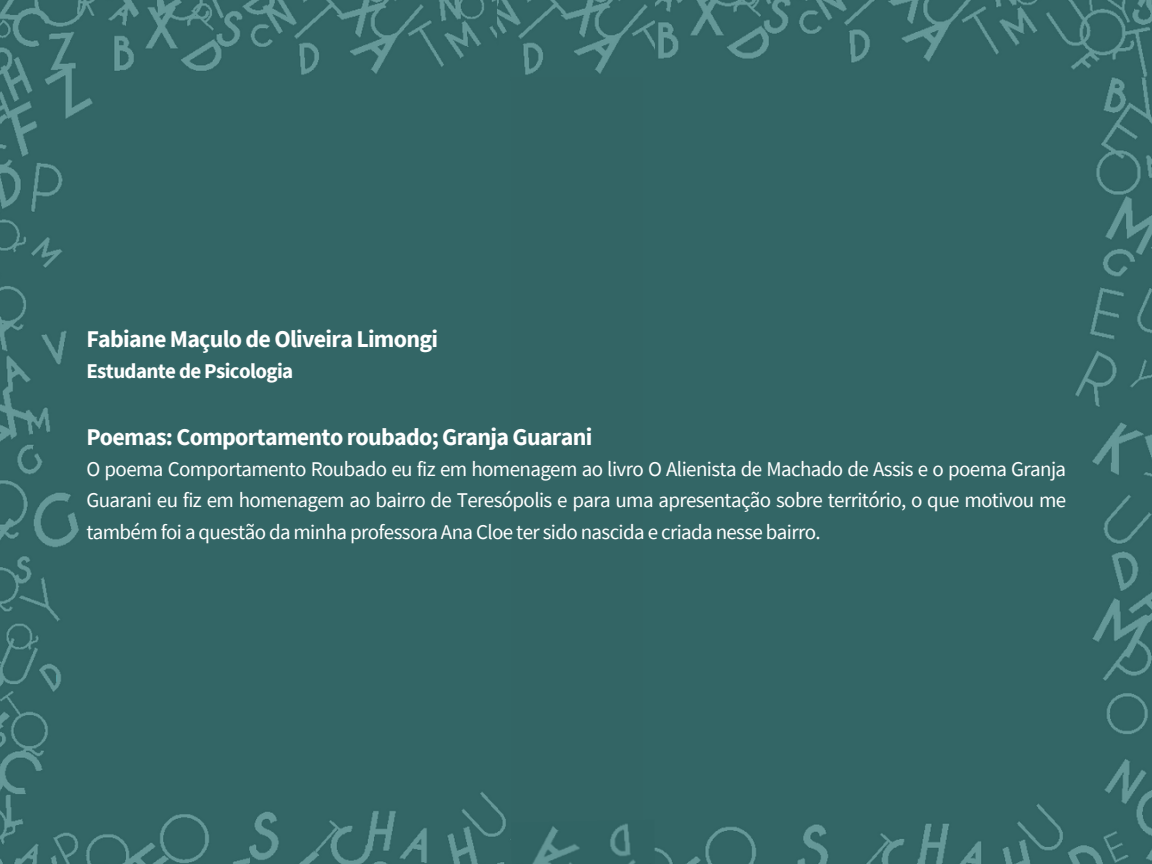
<style>
.page{position:relative;width:1152px;height:864px;background:#336565}
.page>*{position:absolute;margin:0;border:0;box-sizing:border-box;transform-origin:0 0}
.t1{font:700 24px "Source Sans Pro";letter-spacing:-.03em;color:#fff}
.t2{font:21px/31.5px "Source Sans Pro";letter-spacing:-.03em;color:#fff;text-align:justify}
.t3{font:700 21px "Source Sans Pro";letter-spacing:-.03em;color:#fff}
</style>
<div class="page">
<img style="left:0;top:0;width:511px;height:864px">
<img style="left:655px;top:0;width:497px;height:864px">
<img style="left:497px;top:0;width:158px;height:77px">
<img style="left:532px;top:820px;width:124px;height:44px">
<h1 class="t1" style="left:86px;top:324px;width:353px">Fabiane Maçulo de Oliveira Limongi</h1>
<h1 class="t3" style="left:86px;top:357px;width:208px">Estudante de Psicologia</h1>
<p class="t1" style="left:86px;top:422px;width:507px">Poemas: Comportamento roubado; Granja Guarani</p>
<p class="t2" style="left:86px;top:452px;width:981px">O poema Comportamento Roubado eu fiz em homenagem ao livro O Alienista de Machado de Assis e o poema Granja Guarani eu fiz em homenagem ao bairro de Teresópolis e para uma apresentação sobre território, o que motivou me também foi a questão da minha professora Ana Cloe ter sido nascida e criada nesse bairro.</p>
</div>
